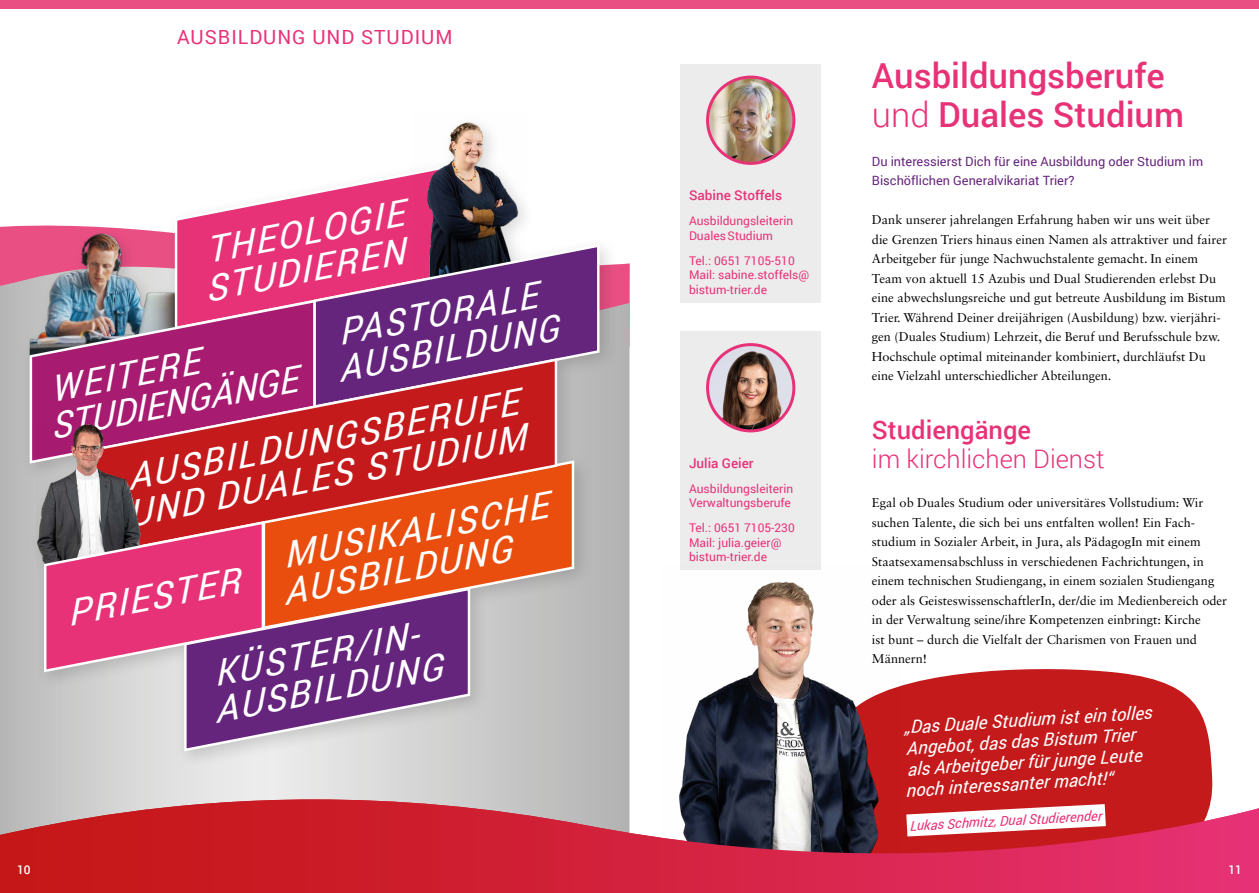
<style>
.page{position:relative;width:1259px;height:893px;background:#fff}
.page>*{position:absolute;margin:0;border:0;box-sizing:border-box;transform-origin:0 0}
.t1{font:italic 36px/36px "Roboto";color:#fff;scale:1.04 1}
.t2{font:italic 36px/36px "Roboto";color:#fff}
.t3{font:500 34.5px/39px "Roboto";color:#e83278}
.t4{font:300 25.5px "Roboto";color:#e83278}
.t5{font:500 25.5px "Roboto";color:#e83278}
.t6{font:19.5px "Roboto";letter-spacing:.05em;color:#e83278}
.t7{font:italic 18px/20.9px "Roboto";color:#fff}
.t8{font:italic 13.5px "Roboto";color:#e83278}
.t9{font:500 13.5px "Roboto";color:#e83278}
.t10{font:12.75px/19.5px "Sabon LT Std";color:#000}
.t11{font:12.75px/19.5px "Roboto";color:#66257d}
.t12{font:12px/14.4px "Roboto";color:#e83278}
.t13{font:500 12px "Roboto";color:#fff}
.s1{font-weight:300}
</style>
<div class="page">
<div style="left:0;top:0;width:1259px;height:9px;background:#ea4f84"></div>
<svg style="left:0;top:267px;width:629px;height:532px;background:#c7c3c4"></svg>
<div style="left:680px;top:332px;width:141px;height:238px;background:#ececec"></div>
<img style="left:707px;top:345px;width:87px;height:86px;border-radius:43px">
<div style="left:706px;top:343px;width:89px;height:89px;border:3px solid #e83278;border-radius:50%"></div>
<svg style="left:900px;top:669px;width:313px;height:130px;background:#c92a2b"></svg>
<img style="left:679px;top:581px;width:221px;height:218px">
<div style="left:680px;top:64px;width:141px;height:238px;background:#ececec"></div>
<img style="left:707px;top:77px;width:87px;height:86px;border-radius:43px">
<div style="left:706px;top:76px;width:89px;height:89px;border:3px solid #e83278;border-radius:50%"></div>
<div style="left:20px;top:114px;width:598px;height:655px;background:#000;opacity:.15"></div>
<img style="left:30px;top:232px;width:144px;height:66px">
<svg style="left:174px;top:163px;width:241px;height:135px"></svg>
<img style="left:28px;top:298px;width:284px;height:167px">
<img style="left:415px;top:114px;width:112px;height:129px">
<svg style="left:312px;top:243px;width:289px;height:167px;background:#833d82"></svg>
<svg style="left:265px;top:459px;width:310px;height:172px;background:#d97f5a"></svg>
<svg style="left:87px;top:357px;width:471px;height:202px;background:#c22c34"></svg>
<img style="left:36px;top:422px;width:107px;height:146px">
<svg style="left:43px;top:520px;width:222px;height:154px;background:#d24c7c"></svg>
<svg style="left:183px;top:586px;width:288px;height:167px;background:#985488"></svg>
<svg style="left:0;top:799px;width:1259px;height:94px;background:#c53449"></svg>
<svg style="left:906px;top:804px;width:199px;height:32px"></svg>
<h3 class="t6" style="left:177px;top:23px;width:277px">AUSBILDUNG UND STUDIUM</h3>
<h1 class="t1" style="left:194px;top:233px;width:203px;line-height:37.3px;rotate:-11deg">THEOLOGIE<br>STUDIEREN</h1>
<h1 class="t2" style="left:328px;top:315px;width:225px;rotate:-11deg">PASTORALE<br>AUSBILDUNG</h1>
<h1 class="t1" style="left:117px;top:460px;width:391px;rotate:-11deg">AUSBILDUNGSBERUFE<br>UND DUALES STUDIUM</h1>
<h1 class="t2" style="left:40px;top:372px;width:253px;rotate:-11deg">WEITERE<br>STUDIENGÄNGE</h1>
<h1 class="t1" style="left:273px;top:538px;width:267px;rotate:-11deg">MUSIKALISCHE<br>AUSBILDUNG</h1>
<h1 class="t1" style="left:64px;top:594px;width:170px;rotate:-11deg">PRIESTER</h1>
<h1 class="t1" style="left:204px;top:656px;width:233px;rotate:-11deg">KÜSTER/IN-<br>AUSBILDUNG</h1>
<p class="t9" style="left:689px;top:186px;width:95px">Sabine Stoffels</p>
<p class="t12" style="left:689px;top:213px;width:106px">Ausbildungsleiterin<br>DualesStudium</p>
<p class="t12" style="left:689px;top:253px;width:122px">Tel.: 0651 7105-510<br>Mail: sabine.stoffels@ bistum-trier.de</p>
<p class="t9" style="left:689px;top:454px;width:66px">Julia Geier</p>
<p class="t12" style="left:689px;top:481px;width:106px">Ausbildungsleiterin<br>Verwaltungsberufe</p>
<p class="t12" style="left:689px;top:520px;width:107px">Tel.: 0651 7105-230<br>Mail: julia.geier@ bistum-trier.de</p>
<h2 class="t3" style="left:872px;top:55px;width:314px">Ausbildungsberufe <span class="s1">und</span> Duales Studium</h2>
<p class="t11" style="left:872px;top:151px;width:333px">Du interessierst Dich für eine Ausbildung oder Studium im<br>Bischöflichen Generalvikariat Trier?</p>
<p class="t10" style="left:872px;top:210px;width:356px">Dank unserer jahrelangen Erfahrung haben wir uns weit über die Grenzen Triers hinaus einen Namen als attraktiver und fairer Arbeitgeber für junge Nachwuchstalente gemacht. In einem Team von aktuell 15 Azubis und Dual Studierenden erlebst Du eine abwechslungsreiche und gut betreute Ausbildung im Bistum Trier. Während Deiner dreijährigen (Ausbildung) bzw. vierjähri&shy;gen (Duales Studium) Lehrzeit, die Beruf und Berufsschule bzw.<br>Hochschule optimal miteinander kombiniert, durchläufst Du eine Vielzahl unterschiedlicher Abteilungen.</p>
<h3 class="t5" style="left:872px;top:412px;width:160px">Studiengänge</h3>
<h3 class="t4" style="left:872px;top:441px;width:234px">im kirchlichen Dienst</h3>
<p class="t10" style="left:872px;top:493px;width:357px">Egal ob Duales Studium oder universitäres Vollstudium: Wir suchen Talente, die sich bei uns entfalten wollen! Ein Fach&shy;studium in Sozialer Arbeit, in Jura, als PädagogIn mit einem Staatsexamensabschluss in verschiedenen Fachrichtungen, in einem technischen Studiengang, in einem sozialen Studiengang oder als GeisteswissenschaftlerIn, der/die im Medienbereich oder in der Verwaltung seine/ihre Kompetenzen einbringt: Kirche<br>ist bunt – durch die Vielfalt der Charismen von Frauen und Männern!</p>
<h3 class="t7" style="left:901px;top:718px;width:253px;rotate:-4deg">„Das Duale Studium ist ein tolles<br>Angebot, das das Bistum Trier als Arbeitgeber für junge Leute noch interessanter macht!“</h3>
<p class="t8" style="left:909px;top:816px;width:194px;rotate:-3deg">Lukas Schmitz, Dual Studierender</p>
<p class="t13" style="left:17px;top:861px;width:15px">10</p>
<p class="t13" style="left:1228px;top:861px;width:15px">11</p>
</div>
